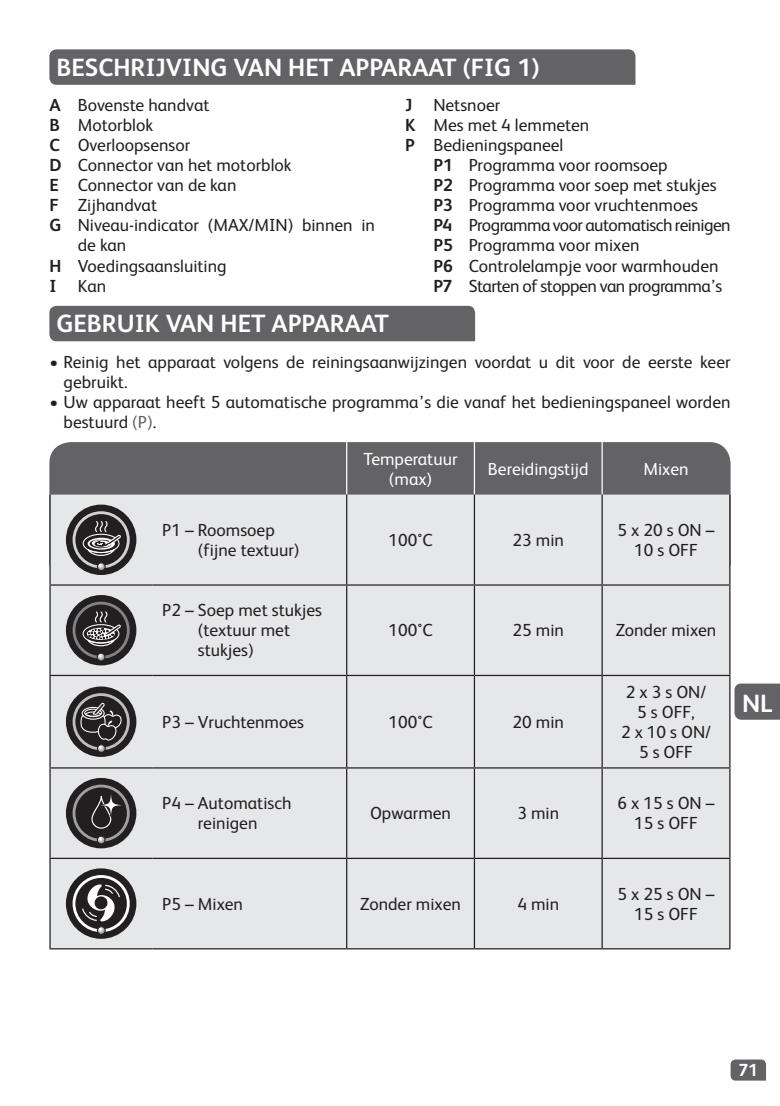
<style>
.page{position:relative;width:780px;height:1106px;background:#fff}
.page>*{position:absolute;margin:0;border:0;box-sizing:border-box;transform-origin:0 0}
.t1{font:700 25px "FS Albert";color:#fff}
.t2{font:17.5px/20px "FS Albert";color:#231f20}
.t3{font:17.5px/20px "FS Albert";color:#fff;text-align:center}
.t4{font:700 17.5px "FS Albert";color:#fff}
.s1{font-weight:700}
.s2{color:#636366}
</style>
<div class="page">
<svg style="left:730px;top:1059px;width:35px;height:21px"></svg>
<svg style="left:734px;top:683px;width:45px;height:37px;background:#69696c"></svg>
<div style="left:49px;top:49px;width:586px;height:36px;background:#636366"></div>
<div style="left:49px;top:306px;width:426px;height:35px;background:#636366"></div>
<div style="left:49px;top:442px;width:681px;height:52px;background:#636366"></div>
<div style="left:51px;top:494px;width:677px;height:454px;background:#e6e7e9"></div>
<hr style="left:346px;top:442px;width:1px;height:52px;background:#fff">
<hr style="left:473px;top:442px;width:1px;height:52px;background:#fff">
<hr style="left:601px;top:442px;width:1px;height:52px;background:#fff">
<hr style="left:49px;top:494px;width:2px;height:90px;background:#231f20">
<hr style="left:346px;top:494px;width:1px;height:90px;background:#231f20">
<hr style="left:473px;top:494px;width:1px;height:90px;background:#231f20">
<hr style="left:601px;top:494px;width:1px;height:90px;background:#231f20">
<hr style="left:728px;top:494px;width:2px;height:90px;background:#231f20">
<hr style="left:49px;top:584px;width:103px;height:1px;background:#231f20">
<hr style="left:49px;top:585px;width:2px;height:90px;background:#231f20">
<hr style="left:152px;top:584px;width:194px;height:1px;background:#231f20">
<hr style="left:346px;top:584px;width:128px;height:1px;background:#231f20">
<hr style="left:346px;top:585px;width:1px;height:90px;background:#231f20">
<hr style="left:474px;top:584px;width:127px;height:1px;background:#231f20">
<hr style="left:473px;top:585px;width:1px;height:90px;background:#231f20">
<hr style="left:601px;top:584px;width:129px;height:1px;background:#231f20">
<hr style="left:601px;top:585px;width:1px;height:90px;background:#231f20">
<hr style="left:728px;top:585px;width:2px;height:90px;background:#231f20">
<hr style="left:49px;top:675px;width:103px;height:1px;background:#231f20">
<hr style="left:49px;top:676px;width:2px;height:91px;background:#231f20">
<hr style="left:152px;top:675px;width:194px;height:1px;background:#231f20">
<hr style="left:346px;top:675px;width:128px;height:1px;background:#231f20">
<hr style="left:346px;top:676px;width:1px;height:91px;background:#231f20">
<hr style="left:474px;top:675px;width:127px;height:1px;background:#231f20">
<hr style="left:473px;top:676px;width:1px;height:91px;background:#231f20">
<hr style="left:601px;top:675px;width:129px;height:1px;background:#231f20">
<hr style="left:601px;top:676px;width:1px;height:91px;background:#231f20">
<hr style="left:728px;top:676px;width:2px;height:91px;background:#231f20">
<hr style="left:49px;top:767px;width:103px;height:1px;background:#231f20">
<hr style="left:49px;top:768px;width:2px;height:89px;background:#231f20">
<hr style="left:152px;top:767px;width:194px;height:1px;background:#231f20">
<hr style="left:346px;top:767px;width:128px;height:1px;background:#231f20">
<hr style="left:346px;top:768px;width:1px;height:89px;background:#231f20">
<hr style="left:474px;top:767px;width:127px;height:1px;background:#231f20">
<hr style="left:473px;top:768px;width:1px;height:89px;background:#231f20">
<hr style="left:601px;top:767px;width:129px;height:1px;background:#231f20">
<hr style="left:601px;top:768px;width:1px;height:89px;background:#231f20">
<hr style="left:728px;top:768px;width:2px;height:89px;background:#231f20">
<hr style="left:49px;top:857px;width:103px;height:2px;background:#231f20">
<hr style="left:49px;top:859px;width:2px;height:89px;background:#231f20">
<hr style="left:152px;top:857px;width:194px;height:2px;background:#231f20">
<hr style="left:346px;top:857px;width:128px;height:2px;background:#231f20">
<hr style="left:346px;top:859px;width:1px;height:89px;background:#231f20">
<hr style="left:474px;top:857px;width:127px;height:2px;background:#231f20">
<hr style="left:473px;top:859px;width:1px;height:89px;background:#231f20">
<hr style="left:601px;top:857px;width:129px;height:2px;background:#231f20">
<hr style="left:601px;top:859px;width:1px;height:89px;background:#231f20">
<hr style="left:728px;top:859px;width:2px;height:89px;background:#231f20">
<hr style="left:49px;top:948px;width:103px;height:1px;background:#231f20">
<hr style="left:152px;top:948px;width:194px;height:1px;background:#231f20">
<hr style="left:346px;top:948px;width:128px;height:1px;background:#231f20">
<hr style="left:474px;top:948px;width:127px;height:1px;background:#231f20">
<hr style="left:601px;top:948px;width:129px;height:1px;background:#231f20">
<div style="left:66px;top:504px;width:70px;height:71px;background:#231f20;border-radius:50%"></div>
<svg style="left:72px;top:511px;width:58px;height:58px"></svg>
<div style="left:97px;top:563px;width:8px;height:8px;border:1px solid #231f20;border-radius:50%"></div>
<div style="left:66px;top:595px;width:70px;height:70px;background:#231f20;border-radius:50%"></div>
<svg style="left:72px;top:602px;width:58px;height:57px"></svg>
<div style="left:97px;top:653px;width:8px;height:8px;border:1px solid #231f20;border-radius:50%"></div>
<div style="left:66px;top:686px;width:70px;height:71px;background:#231f20;border-radius:50%"></div>
<svg style="left:72px;top:693px;width:58px;height:58px"></svg>
<div style="left:97px;top:744px;width:8px;height:8px;border:1px solid #231f20;border-radius:50%"></div>
<div style="left:66px;top:778px;width:70px;height:70px;background:#231f20;border-radius:50%"></div>
<svg style="left:72px;top:784px;width:58px;height:58px"></svg>
<div style="left:97px;top:836px;width:8px;height:8px;border:1px solid #231f20;border-radius:50%"></div>
<div style="left:66px;top:868px;width:70px;height:71px;background:#231f20;border-radius:50%"></div>
<svg style="left:72px;top:875px;width:58px;height:58px"></svg>
<div style="left:97px;top:926px;width:8px;height:8px;border:1px solid #231f20;border-radius:50%"></div>
<h1 class="t1" style="left:56px;top:50px;width:484px">BESCHRIJVING VAN HET APPARAAT (FIG 1)</h1>
<p class="t2" style="left:49px;top:95px;width:161px"><span class="s1">A</span> Bovenste handvat</p>
<p class="t2" style="left:49px;top:115px;width:105px"><span class="s1">B</span> Motorblok</p>
<p class="t2" style="left:49px;top:135px;width:142px"><span class="s1">C</span> Overloopsensor</p>
<p class="t2" style="left:49px;top:155px;width:243px"><span class="s1">D</span> Connector van het motorblok</p>
<p class="t2" style="left:49px;top:175px;width:188px"><span class="s1">E</span> Connector van de kan</p>
<p class="t2" style="left:49px;top:195px;width:109px"><span class="s1">F</span> Zijhandvat</p>
<p class="t2" style="left:49px;top:215px;width:327px"><span class="s1">G</span> Niveau-indicator (MAX/MIN) binnen in</p>
<p class="t2" style="left:78px;top:235px;width:50px">de kan</p>
<p class="t2" style="left:49px;top:255px;width:179px"><span class="s1">H</span> Voedingsaansluiting</p>
<p class="t2" style="left:49px;top:275px;width:58px"><span class="s1">I</span> Kan</p>
<p class="t2" style="left:405px;top:95px;width:186px"><span class="s1">J</span> Netsnoer<br><span class="s1">K</span> Mes met 4 lemmeten<br><span class="s1">P</span> Bedieningspaneel</p>
<p class="t2" style="left:433px;top:155px;width:298px"><span class="s1">P1</span> Programma voor roomsoep<br><span class="s1">P2</span> Programma voor soep met stukjes<br><span class="s1">P3</span> Programma voor vruchtenmoes<br><span class="s1">P4</span> Programma voor automatisch reinigen<br><span class="s1">P5</span> Programma voor mixen<br><span class="s1">P6</span> Controlelampje voor warmhouden<br><span class="s1">P7</span> Starten of stoppen van programma’s</p>
<h1 class="t1" style="left:56px;top:307px;width:333px">GEBRUIK VAN HET APPARAAT</h1>
<p class="t2" style="left:64px;top:352px;width:668px;text-indent:-14px">• Reinig het apparaat volgens de reiningsaanwijzingen voordat u dit voor de eerste keer gebruikt.</p>
<p class="t2" style="left:64px;top:392px;width:668px;text-indent:-14px">• Uw apparaat heeft 5 automatische programma’s die vanaf het bedieningspaneel worden bestuurd <span class="s2">(P)</span>.</p>
<p class="t3" style="left:363px;top:448px;width:95px">Temperatuur (max)</p>
<p class="t3" style="left:487px;top:458px;width:102px">Bereidingstijd</p>
<p class="t3" style="left:643px;top:458px;width:47px">Mixen</p>
<p class="t2" style="left:198px;top:520px;width:103px;text-indent:-36px">P1 – Roomsoep (fijne textuur)</p>
<p class="t2" style="left:388px;top:530px;width:46px">100°C</p>
<p class="t2" style="left:512px;top:530px;width:53px">23 min</p>
<p class="t2" style="left:617px;top:520px;width:98px;text-align:center">5 x 20 s ON –<br>10 s OFF</p>
<p class="t2" style="left:198px;top:600px;width:126px;text-indent:-36px">P2 – Soep met stukjes (textuur met stukjes)</p>
<p class="t2" style="left:388px;top:620px;width:46px">100°C</p>
<p class="t2" style="left:512px;top:620px;width:53px">25 min</p>
<p class="t2" style="left:615px;top:620px;width:102px">Zonder mixen</p>
<p class="t2" style="left:162px;top:712px;width:143px">P3 – Vruchtenmoes</p>
<p class="t2" style="left:388px;top:712px;width:46px">100°C</p>
<p class="t2" style="left:512px;top:712px;width:53px">20 min</p>
<p class="t2" style="left:620px;top:682px;width:91px;text-align:center">2 x 3 s ON/<br>5 s OFF,<br>2 x 10 s ON/<br>5 s OFF</p>
<p class="t2" style="left:162px;top:793px;width:131px;text-align:center">P4 – Automatisch reinigen</p>
<p class="t2" style="left:370px;top:803px;width:82px">Opwarmen</p>
<p class="t2" style="left:517px;top:803px;width:43px">3 min</p>
<p class="t2" style="left:617px;top:793px;width:98px;text-align:center">6 x 15 s ON –<br>15 s OFF</p>
<h1 class="t1" style="left:741px;top:686px;width:32px">NL</h1>
<p class="t2" style="left:162px;top:893px;width:82px">P5 – Mixen</p>
<p class="t2" style="left:360px;top:893px;width:102px">Zonder mixen</p>
<p class="t2" style="left:517px;top:893px;width:43px">4 min</p>
<p class="t2" style="left:617px;top:883px;width:98px;text-align:center">5 x 25 s ON –<br>15 s OFF</p>
<p class="t4" style="left:738px;top:1058px;width:21px">71</p>
</div>
